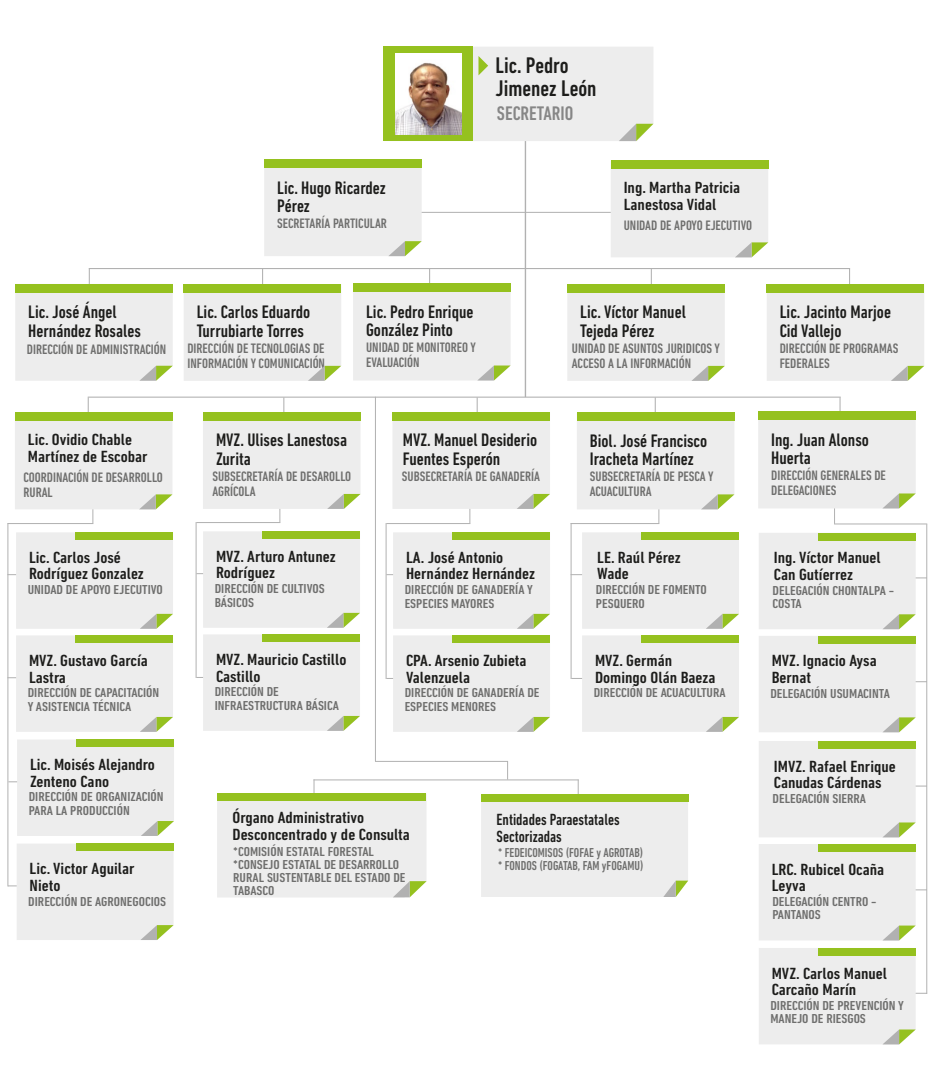
<style>
.page{position:relative;width:940px;height:1071px;background:#fff}
.page>*{position:absolute;margin:0;border:0;box-sizing:border-box;transform-origin:0 0}
.t1{font:500 condensed 23px/22.9px "DIN Next LT Pro";color:#1d1d1b}
.t2{font:500 condensed 20px "DIN Next LT Pro";color:#868686}
.t3{font:500 condensed 18.4px/18.4px "DIN Next LT Pro";color:#1d1d1b}
.t4{font:500 condensed 16.5px/16.5px "DIN Next LT Pro";color:#1d1d1b;scale:1.11 1}
.t5{font:500 condensed 16.5px/16.5px "DIN Next LT Pro";color:#1d1d1b;scale:.96 1}
.t6{font:500 condensed 13.9px/14.7px "DIN Next LT Pro";color:#6f6f6e}
.t7{font:500 condensed 13.2px/13.2px "DIN Next LT Pro";color:#6f6f6e;scale:1.11 1}
.t8{font:500 condensed 13.2px/13.2px "DIN Next LT Pro";color:#6f6f6e;scale:.96 1}
</style>
<div class="page">
<hr style="left:314px;top:779px;width:1px;height:34px;background:#b1b1b1">
<hr style="left:578px;top:779px;width:1px;height:34px;background:#b1b1b1">
<hr style="left:477px;top:397px;width:1px;height:33px;background:#b1b1b1">
<hr style="left:429px;top:268px;width:1px;height:33px;background:#b1b1b1">
<hr style="left:525px;top:113px;width:1px;height:284px;background:#b1b1b1">
<hr style="left:655px;top:397px;width:1px;height:33px;background:#b1b1b1">
<hr style="left:308px;top:212px;width:425px;height:1px;background:#b1b1b1">
<svg style="left:264px;top:159px;width:158px;height:97px"></svg>
<div style="left:383px;top:47px;width:90px;height:94px;background:#95c11f"></div>
<div style="left:473px;top:47px;width:180px;height:94px;background:#ededed"></div>
<img style="left:395px;top:53px;width:67px;height:82px">
<svg style="left:611px;top:160px;width:157px;height:97px"></svg>
<hr style="left:89px;top:268px;width:1px;height:33px;background:#b1b1b1">
<hr style="left:262px;top:269px;width:1px;height:33px;background:#b1b1b1">
<hr style="left:651px;top:269px;width:1px;height:33px;background:#b1b1b1">
<hr style="left:849px;top:269px;width:1px;height:33px;background:#b1b1b1">
<svg style="left:15px;top:284px;width:158px;height:96px"></svg>
<svg style="left:184px;top:284px;width:157px;height:97px"></svg>
<svg style="left:353px;top:283px;width:158px;height:97px"></svg>
<svg style="left:567px;top:284px;width:158px;height:97px"></svg>
<svg style="left:767px;top:284px;width:157px;height:97px"></svg>
<hr style="left:89px;top:268px;width:761px;height:1px;background:#b1b1b1">
<hr style="left:88px;top:396px;width:1px;height:34px;background:#b1b1b1">
<hr style="left:283px;top:397px;width:1px;height:33px;background:#b1b1b1">
<hr style="left:840px;top:397px;width:1px;height:33px;background:#b1b1b1">
<svg style="left:15px;top:412px;width:157px;height:111px"></svg>
<svg style="left:203px;top:412px;width:158px;height:110px"></svg>
<svg style="left:577px;top:412px;width:157px;height:111px"></svg>
<svg style="left:758px;top:411px;width:158px;height:112px"></svg>
<hr style="left:89px;top:396px;width:752px;height:1px;background:#b1b1b1">
<svg style="left:393px;top:412px;width:157px;height:111px"></svg>
<svg style="left:8px;top:532px;width:165px;height:96px"></svg>
<hr style="left:7px;top:523px;width:86px;height:1px;background:#b1b1b1">
<hr style="left:7px;top:523px;width:1px;height:363px;background:#b1b1b1">
<svg style="left:7px;top:635px;width:166px;height:96px"></svg>
<svg style="left:8px;top:739px;width:166px;height:96px"></svg>
<svg style="left:8px;top:843px;width:166px;height:96px"></svg>
<svg style="left:197px;top:531px;width:163px;height:96px"></svg>
<hr style="left:196px;top:522px;width:84px;height:1px;background:#b1b1b1">
<svg style="left:196px;top:634px;width:164px;height:96px"></svg>
<hr style="left:196px;top:522px;width:1px;height:155px;background:#b1b1b1">
<svg style="left:387px;top:532px;width:163px;height:96px"></svg>
<hr style="left:386px;top:523px;width:84px;height:1px;background:#b1b1b1">
<svg style="left:386px;top:635px;width:164px;height:96px"></svg>
<hr style="left:386px;top:523px;width:1px;height:155px;background:#b1b1b1">
<svg style="left:572px;top:532px;width:167px;height:96px"></svg>
<hr style="left:571px;top:523px;width:88px;height:1px;background:#b1b1b1">
<svg style="left:571px;top:635px;width:168px;height:96px"></svg>
<hr style="left:571px;top:523px;width:1px;height:155px;background:#b1b1b1">
<svg style="left:759px;top:533px;width:167px;height:96px"></svg>
<hr style="left:834px;top:523px;width:93px;height:1px;background:#b1b1b1">
<svg style="left:759px;top:636px;width:167px;height:96px"></svg>
<hr style="left:926px;top:524px;width:1px;height:469px;background:#b1b1b1">
<svg style="left:759px;top:740px;width:168px;height:97px"></svg>
<svg style="left:759px;top:843px;width:168px;height:97px"></svg>
<svg style="left:759px;top:947px;width:168px;height:97px"></svg>
<hr style="left:375px;top:396px;width:1px;height:364px;background:#b1b1b1">
<hr style="left:375px;top:760px;width:133px;height:1px;background:#b1b1b1">
<svg style="left:507px;top:761px;width:1px;height:18px"></svg>
<svg style="left:217px;top:793px;width:210px;height:104px"></svg>
<svg style="left:481px;top:794px;width:207px;height:102px"></svg>
<hr style="left:314px;top:779px;width:265px;height:1px;background:#b1b1b1">
<h3 class="t3" style="left:277px;top:178px;width:110px">Lic. Hugo Ricardez<br>Pérez</h3>
<p class="t6" style="left:277px;top:216px;width:111px">SECRETARÍA PARTICULAR</p>
<h1 class="t1" style="left:496px;top:54px;width:102px">Lic. Pedro<br>Jimenez León</h1>
<h2 class="t2" style="left:497px;top:102px;width:78px">SECRETARIO</h2>
<p class="t4" style="left:624px;top:179px;width:106px">Ing. Martha Patricia<br>Lanestosa Vidal</p>
<p class="t6" style="left:624px;top:218px;width:130px">UNIDAD DE APOYO EJECUTIVO</p>
<h3 class="t3" style="left:28px;top:302px;width:114px">Lic. José Ángel<br>Hernández Rosales</h3>
<p class="t6" style="left:27px;top:341px;width:141px">DIRECCIÓN DE ADMINISTRACIÓN</p>
<h3 class="t3" style="left:197px;top:303px;width:115px">Lic. Carlos Eduardo<br>Turrubiarte Torres</h3>
<p class="t6" style="left:187px;top:340px;width:139px">DIRECCIÓN DE TECNOLOGIAS DE<br>INFORMACIÓN Y COMUNICACIÓN</p>
<h3 class="t3" style="left:366px;top:302px;width:109px">Lic. Pedro Enrique<br>González Pinto</h3>
<p class="t6" style="left:366px;top:340px;width:111px">UNIDAD DE MONITOREO Y<br>EVALUACIÓN</p>
<h3 class="t3" style="left:580px;top:303px;width:107px">Lic. Víctor Manuel<br>Tejeda Pérez</h3>
<p class="t6" style="left:572px;top:340px;width:149px">UNIDAD DE ASUNTOS JURIDICOS Y<br>ACCESO A LA INFORMACIÓN</p>
<h3 class="t3" style="left:780px;top:303px;width:113px">Lic. Jacinto Marjoe<br>Cid Vallejo</h3>
<p class="t6" style="left:780px;top:340px;width:120px">DIRECCIÓN DE PROGRAMAS<br>FEDERALES</p>
<p class="t4" style="left:28px;top:431px;width:109px">Lic. Ovidio Chable<br>Martínez de Escobar</p>
<p class="t6" style="left:23px;top:470px;width:141px">COORDINACIÓN DE DESARROLLO<br>RURAL</p>
<h3 class="t3" style="left:216px;top:431px;width:133px">MVZ. Ulises Lanestosa<br>Zurita</h3>
<p class="t6" style="left:212px;top:468px;width:140px">SUBSECRETARÍA DE DESAROLLO<br>AGRÍCOLA</p>
<h3 class="t3" style="left:403px;top:431px;width:136px">MVZ. Manuel Desiderio<br>Fuentes Esperón</h3>
<p class="t6" style="left:402px;top:468px;width:140px">SUBSECRETARÍA DE GANADERÍA</p>
<h3 class="t3" style="left:590px;top:431px;width:119px">Biol. José Francisco<br>Iracheta Martínez</h3>
<p class="t6" style="left:590px;top:469px;width:125px">SUBSECRETARÍA DE PESCA Y<br>ACUACULTURA</p>
<h3 class="t3" style="left:771px;top:430px;width:99px">Ing. Juan Alonso<br>Huerta</h3>
<p class="t6" style="left:771px;top:468px;width:116px">DIRECCIÓN GENERALES DE<br>DELEGACIONES</p>
<p class="t4" style="left:29px;top:549px;width:105px">Lic. Carlos José<br>Rodríguez Gonzalez</p>
<p class="t7" style="left:28px;top:583px;width:123px">UNIDAD DE APOYO EJECUTIVO</p>
<p class="t4" style="left:216px;top:548px;width:109px">MVZ. Arturo Antunez<br>Rodríguez</p>
<p class="t7" style="left:215px;top:582px;width:101px">DIRECCIÓN DE CULTIVOS<br>BÁSICOS</p>
<p class="t4" style="left:406px;top:549px;width:118px">LA. José Antonio<br>Hernández Hernández</p>
<p class="t7" style="left:405px;top:583px;width:117px">DIRECCIÓN DE GANADERÍA Y<br>ESPECIES MAYORES</p>
<p class="t4" style="left:597px;top:549px;width:77px">LE. Raúl Pérez<br>Wade</p>
<p class="t7" style="left:596px;top:583px;width:101px">DIRECCIÓN DE FOMENTO<br>PESQUERO</p>
<p class="t4" style="left:774px;top:549px;width:98px">Ing. Víctor Manuel<br>Can Gutíerrez</p>
<p class="t7" style="left:773px;top:583px;width:111px">DELEGACIÓN CHONTALPA -<br>COSTA</p>
<p class="t4" style="left:29px;top:652px;width:109px">MVZ. Gustavo García<br>Lastra</p>
<p class="t7" style="left:28px;top:686px;width:120px">DIRECCIÓN DE CAPACITACIÓN<br>Y ASISTENCIA TÉCNICA</p>
<p class="t4" style="left:216px;top:651px;width:119px">MVZ. Mauricio Castillo<br>Castillo</p>
<p class="t7" style="left:215px;top:685px;width:113px">DIRECCIÓN DE<br>INFRAESTRUCTURA BÁSICA</p>
<p class="t4" style="left:406px;top:652px;width:110px">CPA. Arsenio Zubieta<br>Valenzuela</p>
<p class="t7" style="left:405px;top:686px;width:123px">DIRECCIÓN DE GANADERÍA DE<br>ESPECIES MENORES</p>
<p class="t4" style="left:595px;top:652px;width:110px">MVZ. Germán<br>Domingo Olán Baeza</p>
<p class="t7" style="left:594px;top:686px;width:120px">DIRECCIÓN DE ACUACULTURA</p>
<p class="t4" style="left:772px;top:652px;width:96px">MVZ. Ignacio Aysa<br>Bernat</p>
<p class="t7" style="left:770px;top:686px;width:109px">DELEGACIÓN USUMACINTA</p>
<p class="t4" style="left:30px;top:756px;width:114px">Lic. Moisés Alejandro<br>Zenteno Cano</p>
<p class="t7" style="left:29px;top:790px;width:123px">DIRECCIÓN DE ORGANIZACIÓN<br>PARA LA PRODUCCIÓN</p>
<p class="t4" style="left:30px;top:860px;width:96px">Lic. Victor Aguilar<br>Nieto</p>
<p class="t7" style="left:28px;top:894px;width:126px">DIRECCIÓN DE AGRONEGOCIOS</p>
<p class="t4" style="left:233px;top:809px;width:161px">Órgano Administrativo<br>Desconcentrado y de Consulta</p>
<p class="t7" style="left:233px;top:844px;width:157px">*COMISIÓN ESTATAL FORESTAL *CONSEJO ESTATAL DE DESARROLLO<br>RURAL SUSTENTABLE DEL ESTADO DE<br>TABASCO</p>
<p class="t5" style="left:497px;top:811px;width:130px">Entidades Paraestatales<br>Sectorizadas</p>
<p class="t8" style="left:498px;top:845px;width:153px">* FEDEICOMISOS (FOFAE y AGROTAB) * FONDOS (FOGATAB, FAM yFOGAMU)</p>
<p class="t4" style="left:774px;top:757px;width:111px">IMVZ. Rafael Enrique<br>Canudas Cárdenas</p>
<p class="t7" style="left:773px;top:791px;width:86px">DELEGACIÓN SIERRA</p>
<p class="t4" style="left:772px;top:860px;width:103px">LRC. Rubicel Ocaña<br>Leyva</p>
<p class="t7" style="left:772px;top:894px;width:95px">DELEGACIÓN CENTRO -<br>PANTANOS</p>
<p class="t4" style="left:772px;top:964px;width:105px">MVZ. Carlos Manuel<br>Carcaño Marín</p>
<p class="t7" style="left:770px;top:998px;width:122px">DIRECCIÓN DE PREVENCIÓN Y<br>MANEJO DE RIESGOS</p>
</div>
